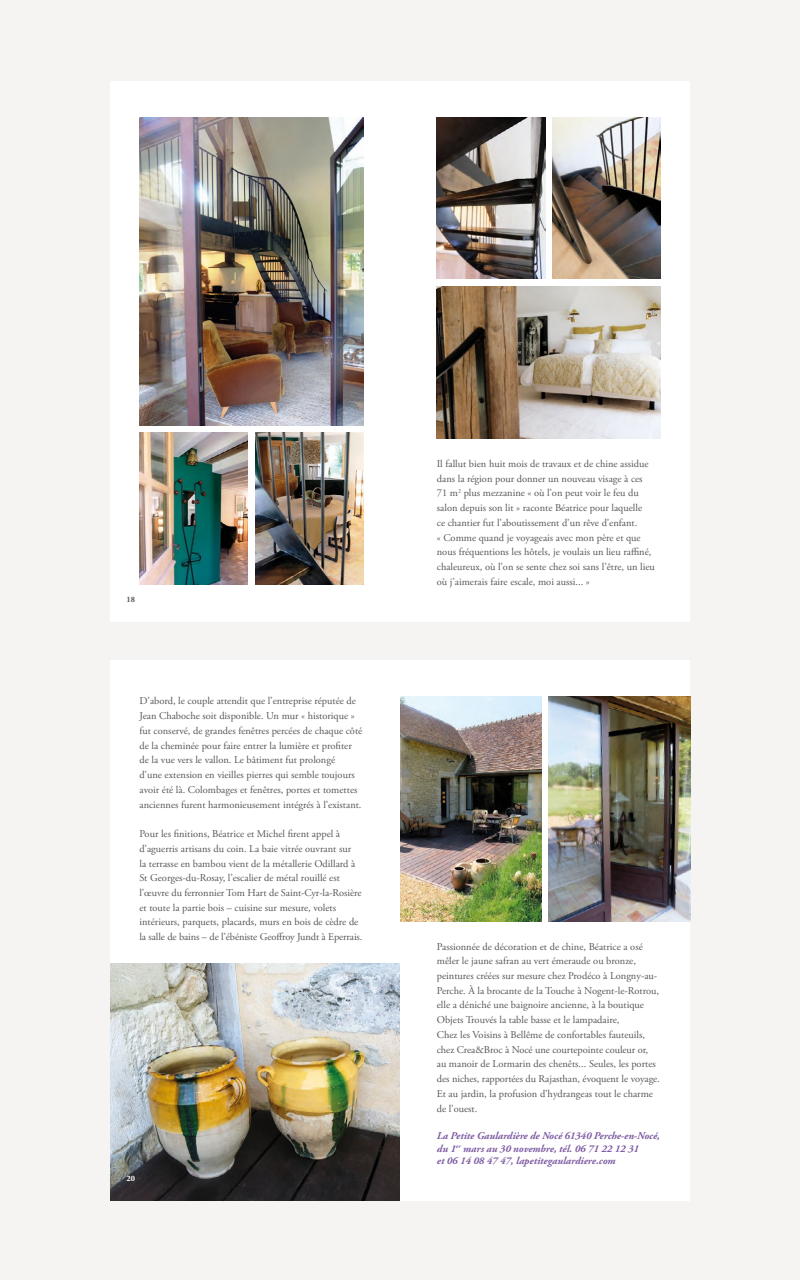
<style>
.page{position:relative;width:800px;height:1280px;background:#f5f4f2}
.page>*{position:absolute;margin:0;border:0;box-sizing:border-box;transform-origin:0 0}
.t1{font:10.4px/14.7px "Adobe Garamond Pro";color:#575756}
.t2{font:italic 700 10.4px/12.6px "Adobe Garamond Pro";color:#7f5ca3}
.t3{font:700 8.2px "Adobe Garamond";color:#575756}
.t4{font:700 8.2px "Adobe Garamond";color:#fff}
</style>
<div class="page">
<div style="left:110px;top:81px;width:290px;height:541px;background:#fff"></div>
<img style="left:139px;top:118px;width:224px;height:308px">
<img style="left:139px;top:433px;width:109px;height:152px">
<img style="left:255px;top:433px;width:108px;height:152px">
<div style="left:110px;top:660px;width:290px;height:541px;background:#fff"></div>
<img style="left:110px;top:963px;width:290px;height:238px">
<div style="left:400px;top:81px;width:290px;height:541px;background:#fff"></div>
<img style="left:437px;top:118px;width:108px;height:161px">
<img style="left:437px;top:286px;width:224px;height:153px">
<img style="left:552px;top:118px;width:109px;height:161px">
<div style="left:400px;top:660px;width:290px;height:541px;background:#fff"></div>
<img style="left:400px;top:697px;width:141px;height:224px">
<img style="left:549px;top:697px;width:141px;height:224px">
<p class="t3" style="left:126px;top:595px;width:10px">18</p>
<p class="t1" style="left:139px;top:694px;width:224px">D’abord, le couple attendit que l’entreprise réputée de Jean Chaboche soit disponible. Un mur « historique » fut conservé, de grandes fenêtres percées de chaque côté de la cheminée pour faire entrer la lumière et profiter de la vue vers le vallon. Le bâtiment fut prolongé<br>d’une extension en vieilles pierres qui semble toujours avoir été là. Colombages et fenêtres, portes et tomettes anciennes furent harmonieusement intégrés à l’existant.</p>
<p class="t1" style="left:139px;top:827px;width:224px">Pour les finitions, Béatrice et Michel firent appel à d’aguerris artisans du coin. La baie vitrée ouvrant sur<br>la terrasse en bambou vient de la métallerie Odillard à St Georges-du-Rosay, l’escalier de métal rouillé est l’œuvre du ferronnier Tom Hart de Saint-Cyr-la-Rosière et toute la partie bois – cuisine sur mesure, volets intérieurs, parquets, placards, murs en bois de cèdre de la salle de bains – de l’ébéniste Geoffroy Jundt à Eperrais.</p>
<p class="t4" style="left:126px;top:1174px;width:10px">20</p>
<p class="t1" style="left:437px;top:457px;width:220px">Il fallut bien huit mois de travaux et de chine assidue dans la région pour donner un nouveau visage à ces 71 m<sup>2</sup> plus mezzanine « où l’on peut voir le feu du salon depuis son lit » raconte Béatrice pour laquelle<br>ce chantier fut l’aboutissement d’un rêve d’enfant.<br>« Comme quand je voyageais avec mon père et que nous fréquentions les hôtels, je voulais un lieu raffiné, chaleureux, où l’on se sente chez soi sans l’être, un lieu où j’aimerais faire escale, moi aussi... »</p>
<p class="t1" style="left:437px;top:939px;width:225px">Passionnée de décoration et de chine, Béatrice a osé mêler le jaune safran au vert émeraude ou bronze, peintures créées sur mesure chez Prodéco à Longny-au-Perche. À la brocante de la Touche à Nogent-le-Rotrou, elle a déniché une baignoire ancienne, à la boutique Objets Trouvés la table basse et le lampadaire,<br>Chez les Voisins à Bellême de confortables fauteuils, chez Crea&amp;Broc à Nocé une courtepointe couleur or, au manoir de Lormarin des chenêts... Seules, les portes des niches, rapportées du Rajasthan, évoquent le voyage.<br>Et au jardin, la profusion d’hydrangeas tout le charme de l’ouest.</p>
<p class="t2" style="left:437px;top:1130px;width:225px">La Petite Gaulardière de Nocé 61340 Perche-en-Nocé, du 1<sup>er</sup> mars au 30 novembre, tél. 06 71 22 12 31<br>et 06 14 08 47 47, lapetitegaulardiere.com</p>
</div>
